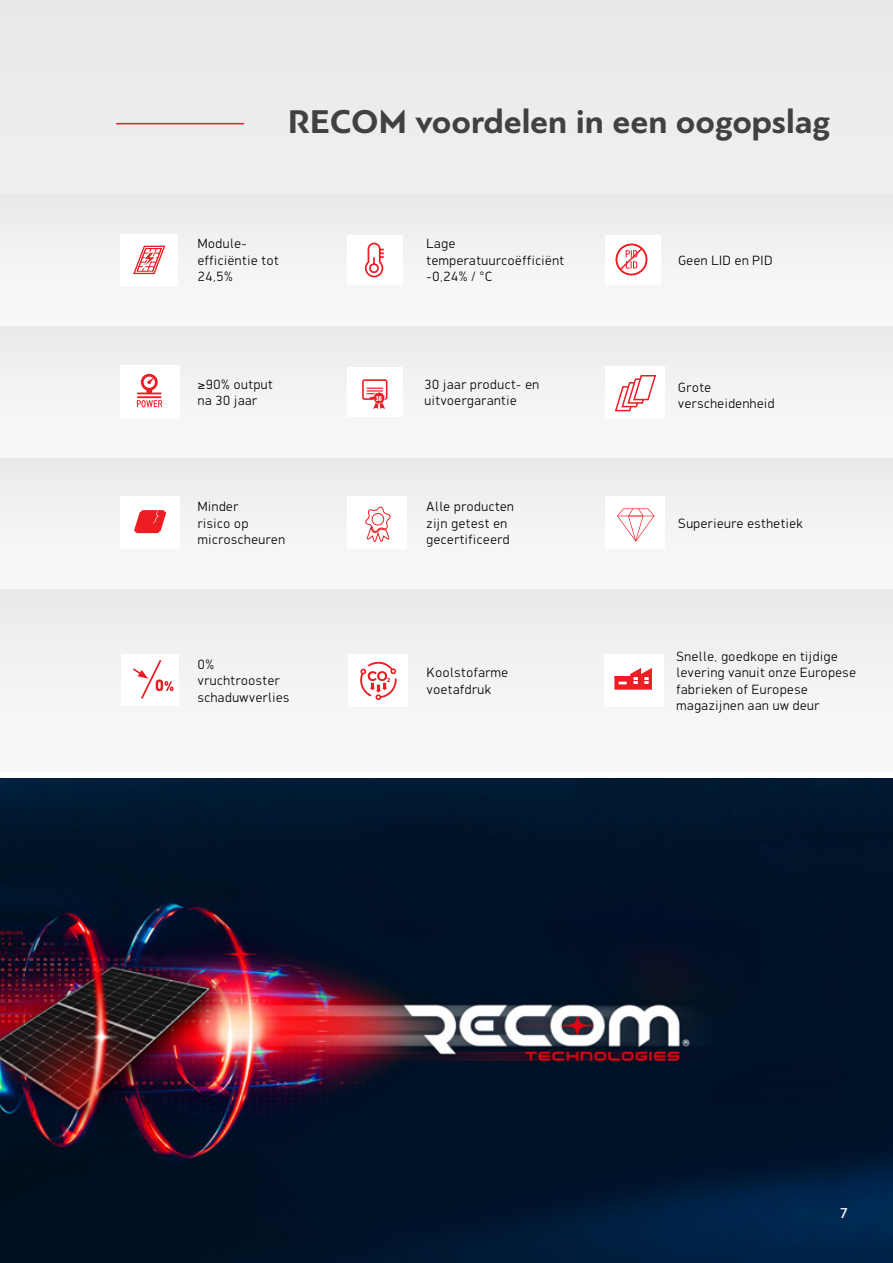
<style>
.page{position:relative;width:893px;height:1263px;background:#fff}
.page>*{position:absolute;margin:0;border:0;box-sizing:border-box;transform-origin:0 0}
.t1{font:700 34.5px "PF Bague Sans Pro";color:#414042}
.t2{font:500 15px "PF Bague Sans Pro";color:#fff}
.t3{font:300 13.5px/16.5px "PF Din Display";letter-spacing:.05em;color:#000}
.t4{font:700 7.05px "PF Din Text Comp Pro";color:#fff}
</style>
<div class="page">
<hr style="left:0;top:0;width:1px;height:1263px;background:#f7f7f7">
<div style="left:0;top:0;width:893px;height:776px;background:#ececed"></div>
<div style="left:0;top:193px;width:893px;height:133px;background:#f3f3f4"></div>
<div style="left:0;top:456px;width:893px;height:133px;background:#f3f3f4"></div>
<div style="left:0;top:326px;width:893px;height:132px;background:#f3f3f4"></div>
<div style="left:0;top:589px;width:893px;height:182px;background:#f3f3f4"></div>
<hr style="left:116px;top:123px;width:128px;height:1px;background:#ed1d24">
<div style="left:120px;top:234px;width:58px;height:52px;background:#fff"></div>
<svg style="left:133px;top:245px;width:33px;height:30px"></svg>
<div style="left:348px;top:235px;width:55px;height:49px;background:#fff"></div>
<svg style="left:364px;top:242px;width:20px;height:36px"></svg>
<div style="left:605px;top:235px;width:55px;height:50px;background:#fff"></div>
<svg style="left:616px;top:244px;width:31px;height:31px"></svg>
<div style="left:120px;top:365px;width:60px;height:54px;background:#fff"></div>
<svg style="left:137px;top:374px;width:25px;height:33px"></svg>
<div style="left:347px;top:367px;width:56px;height:50px;background:#fff"></div>
<svg style="left:362px;top:379px;width:25px;height:30px"></svg>
<div style="left:120px;top:496px;width:59px;height:53px;background:#fff"></div>
<svg style="left:134px;top:510px;width:32px;height:23px"></svg>
<div style="left:348px;top:496px;width:59px;height:53px;background:#fff"></div>
<svg style="left:365px;top:506px;width:25px;height:36px"></svg>
<div style="left:605px;top:366px;width:59px;height:52px;background:#fff"></div>
<svg style="left:614px;top:375px;width:43px;height:37px"></svg>
<div style="left:605px;top:496px;width:59px;height:53px;background:#fff"></div>
<svg style="left:617px;top:508px;width:37px;height:33px"></svg>
<div style="left:122px;top:655px;width:57px;height:51px;background:#fff"></div>
<svg style="left:133px;top:660px;width:41px;height:39px"></svg>
<img style="left:0;top:778px;width:893px;height:485px">
<div style="left:349px;top:654px;width:59px;height:53px;background:#fff"></div>
<svg style="left:360px;top:662px;width:37px;height:38px"></svg>
<div style="left:604px;top:654px;width:59px;height:53px;background:#fff"></div>
<svg style="left:614px;top:668px;width:38px;height:22px"></svg>
<h1 class="t1" style="left:288px;top:100px;width:544px">RECOM voordelen in een oogopslag</h1>
<p class="t3" style="left:198px;top:236px;width:82px">Module&shy;efficiëntie tot<br>24,5%</p>
<p class="t3" style="left:427px;top:236px;width:139px">Lage temperatuurcoëfficiënt -0,24% / °C</p>
<p class="t3" style="left:198px;top:376px;width:76px">≥90% output na 30 jaar</p>
<p class="t3" style="left:425px;top:376px;width:116px">30 jaar product- en uitvoergarantie</p>
<p class="t4" style="left:376px;top:394px;width:8px">30</p>
<p class="t3" style="left:198px;top:498px;width:89px">Minder<br>risico op microscheuren</p>
<p class="t3" style="left:198px;top:656px;width:93px">0% vruchtrooster schaduwverlies</p>
<p class="t3" style="left:427px;top:498px;width:89px">Alle producten zijn getest en gecertificeerd</p>
<p class="t3" style="left:427px;top:664px;width:83px">Koolstofarme voetafdruk</p>
<p class="t3" style="left:678px;top:252px;width:96px">Geen LID en PID</p>
<p class="t3" style="left:678px;top:379px;width:98px">Grote verscheidenheid</p>
<p class="t3" style="left:678px;top:515px;width:126px">Superieure esthetiek</p>
<p class="t3" style="left:676px;top:648px;width:181px">Snelle, goedkope en tijdige levering vanuit onze Europese fabrieken of Europese magazijnen aan uw deur</p>
<p class="t2" style="left:840px;top:1204px;width:10px">7</p>
</div>
